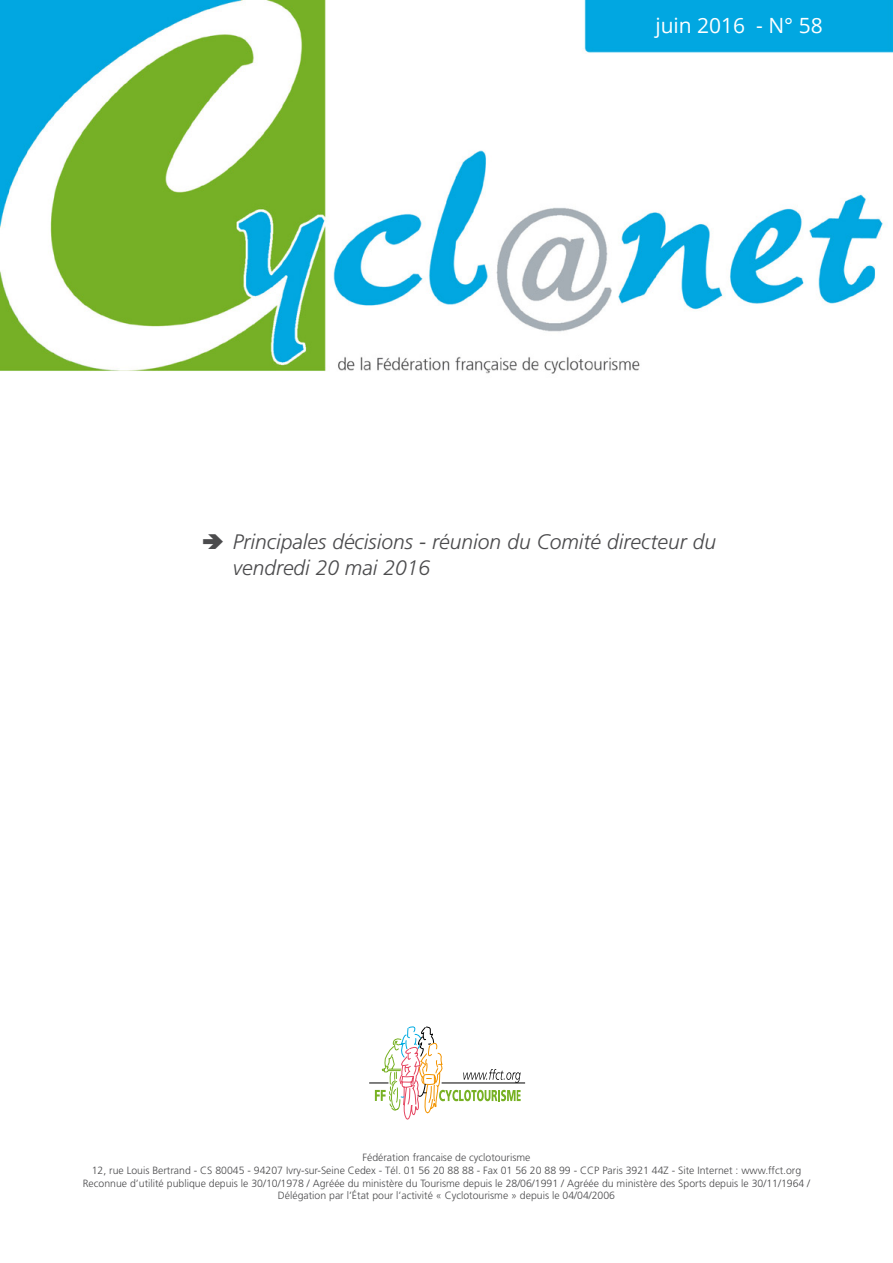
<style>
.page{position:relative;width:893px;height:1263px;background:#fff}
.page>*{position:absolute;margin:0;border:0;box-sizing:border-box;transform-origin:0 0}
.t1{font:italic 300 21px/25.2px "Frutiger";color:#4b4b4d}
.t2{font:21px "Open Sans";color:#fff}
.t3{font:300 10.5px "Frutiger";color:#4b4b4d}
</style>
<div class="page">
<hr style="left:442px;top:1083px;width:83px;height:1px;background:#000">
<svg style="left:369px;top:1026px;width:152px;height:94px"></svg>
<img style="left:0;top:0;width:893px;height:374px">
<p class="t2" style="left:655px;top:11px;width:169px">juin 2016 - N° 58</p>
<p class="t1" style="left:233px;top:530px;width:485px">Principales décisions - réunion du Comité directeur du vendredi 20 mai 2016</p>
<p class="t3" style="left:362px;top:1152px;width:169px">Fédération francaise de cyclotourisme</p>
<p class="t3" style="left:92px;top:1164px;width:711px">12, rue Louis Bertrand - CS 80045 - 94207 Ivry-sur-Seine Cedex - Tél. 01 56 20 88 88 - Fax 01 56 20 88 99 - CCP Paris 3921 44Z - Site Internet : www.ffct.org</p>
<p class="t3" style="left:83px;top:1177px;width:729px">Reconnue d’utilité publique depuis le 30/10/1978 / Agréée du ministère du Tourisme depuis le 28/06/1991 / Agréée du ministère des Sports depuis le 30/11/1964 /</p>
<p class="t3" style="left:278px;top:1189px;width:339px">Délégation par l’État pour l’activité « Cyclotourisme » depuis le 04/04/2006</p>
</div>
